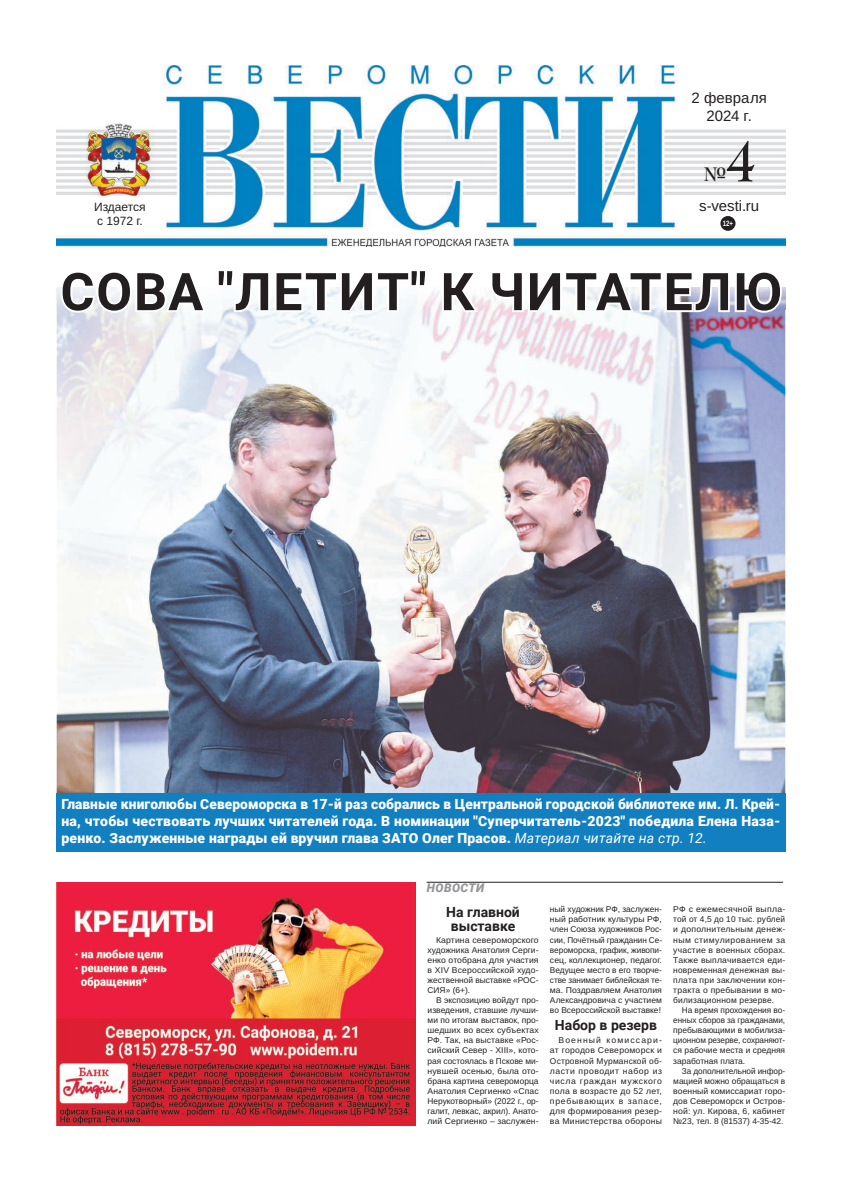
<style>
.page{position:relative;width:842px;height:1191px;background:#fff}
.page>*{position:absolute;margin:0;border:0;box-sizing:border-box;transform-origin:0 0}
.t1{font:60px "Juste";color:#231f20}
.t2{font:700 52px "Roboto";letter-spacing:.035em;color:#231f20}
.t3{font:20px "Juste";color:#231f20}
.t4{font:15px/18px "Liberation Sans";color:#231f20;text-align:center}
.t5{font:900 14px/16.8px "Roboto";letter-spacing:.01em;color:#fff;text-align:justify}
.t6{font:700 14px/14px "Roboto";color:#231f20;text-align:center}
.t7{font:12px/14.4px "Liberation Sans";color:#231f20}
.t8{font:italic 900 12px "Roboto";letter-spacing:.035em;color:#939598}
.t9{font:8.4px/10.1px "Liberation Sans";letter-spacing:.005em;color:#231f20;text-align:justify}
.t10{font:700 7.7px "Liberation Sans";color:#fff;scale:.81 1}
.s1{font-weight:400;font-style:italic}
</style>
<div class="page">
<img style="left:57px;top:66px;width:728px;height:181px">
<img style="left:57px;top:287px;width:728px;height:506px">
<div style="left:720px;top:216px;width:15px;height:15px;background:#231f20;border-radius:50%"></div>
<hr style="left:427px;top:882px;width:356px;height:1px;background:#231f20">
<div style="left:56px;top:793px;width:730px;height:58px;background:#127fc1"></div>
<img style="left:57px;top:882px;width:358px;height:243px">
<svg style="left:58px;top:287px;width:727px;height:29px"></svg>
<h3 class="t7" style="left:94px;top:199px;width:53px">Издается с 1972 г.</h3>
<h3 class="t4" style="left:691px;top:89px;width:77px">2 февраля<br>2024 г.</h3>
<h1 class="t1" style="left:726px;top:139px;width:30px">4</h1>
<p class="t10" style="left:723px;top:218px;width:14px">12+</p>
<h3 class="t3" style="left:703px;top:167px;width:24px">№</h3>
<h3 class="t4" style="left:699px;top:197px;width:62px">s-vesti.ru</h3>
<h2 class="t2" style="left:60px;top:262px;width:723px">СОВА "ЛЕТИТ" К ЧИТАТЕЛЮ</h2>
<p class="t5" style="left:62px;top:796px;width:720px">Главные книголюбы Североморска в 17-й раз собрались в Центральной городской библиотеке им. Л. Крей&shy;на, чтобы чествовать лучших читателей года. В номинации "Суперчитатель-2023" победила Елена Наза&shy;ренко. Заслуженные награды ей вручил глава ЗАТО Олег Прасов. <span class="s1">Материал читайте на стр. 12.</span></p>
<h3 class="t8" style="left:427px;top:881px;width:59px">НОВОСТИ</h3>
<h3 class="t6" style="left:446px;top:904px;width:75px">На главной выставке</h3>
<p class="t9" style="left:428px;top:934px;width:113px;text-indent:9px">Картина североморского художника Анатолия Серги&shy;енко отобрана для участия в XIV Всероссийской худо&shy;жественной выставке «РОС-СИЯ» (6+).</p>
<p class="t9" style="left:428px;top:995px;width:113px;text-indent:9px">В экспозицию войдут про&shy;изведения, ставшие лучши&shy;ми по итогам выставок, про&shy;шедших во всех субъектах РФ. Так, на выставке «Рос&shy;сийский Север - XIII», кото&shy;рая состоялась в Пскове ми&shy;нувшей осенью, была ото&shy;брана картина североморца Анатолия Сергиенко «Спас Нерукотворный» (2022 г., ор&shy;галит, левкас, акрил). Анато&shy;лий Сергиенко – заслужен-</p>
<p class="t9" style="left:550px;top:904px;width:114px">ный художник РФ, заслужен&shy;ный работник культуры РФ, член Союза художников Рос&shy;сии, Почётный гражданин Се&shy;вероморска, график, живопи&shy;сец, коллекционер, педагог.<br>Ведущее место в его творче&shy;стве занимает библейская те&shy;ма. Поздравляем Анатолия Александровича с участием во Всероссийской выставке!</p>
<h3 class="t6" style="left:555px;top:1018px;width:104px">Набор в резерв</h3>
<p class="t9" style="left:550px;top:1035px;width:114px;text-indent:9px">Военный комиссари&shy;ат городов Североморск и Островной Мурманской об&shy;ласти проводит набор из числа граждан мужского пола в возрасте до 52 лет, пребывающих в запасе, для формирования резер&shy;ва Министерства обороны</p>
<p class="t9" style="left:673px;top:904px;width:114px">РФ с ежемесячной выпла&shy;той от 4,5 до 10 тыс. рублей и дополнительным денеж&shy;ным стимулированием за участие в военных сборах.<br>Также выплачивается еди&shy;новременная денежная вы&shy;плата при заключении кон&shy;тракта о пребывании в мо&shy;билизационном резерве.</p>
<p class="t9" style="left:673px;top:1005px;width:113px;text-indent:9px">На время прохождения во&shy;енных сборов за гражданами, пребывающими в мобилиза&shy;ционном резерве, сохраняют&shy;ся рабочие места и средняя заработная плата.</p>
<p class="t9" style="left:673px;top:1065px;width:114px;text-indent:9px">За дополнительной инфор&shy;мацией можно обращаться в военный комиссариат горо&shy;дов Североморск и Остров&shy;ной: ул. Кирова, 6, кабинет №23, тел. 8 (81537) 4-35-42.</p>
</div>
